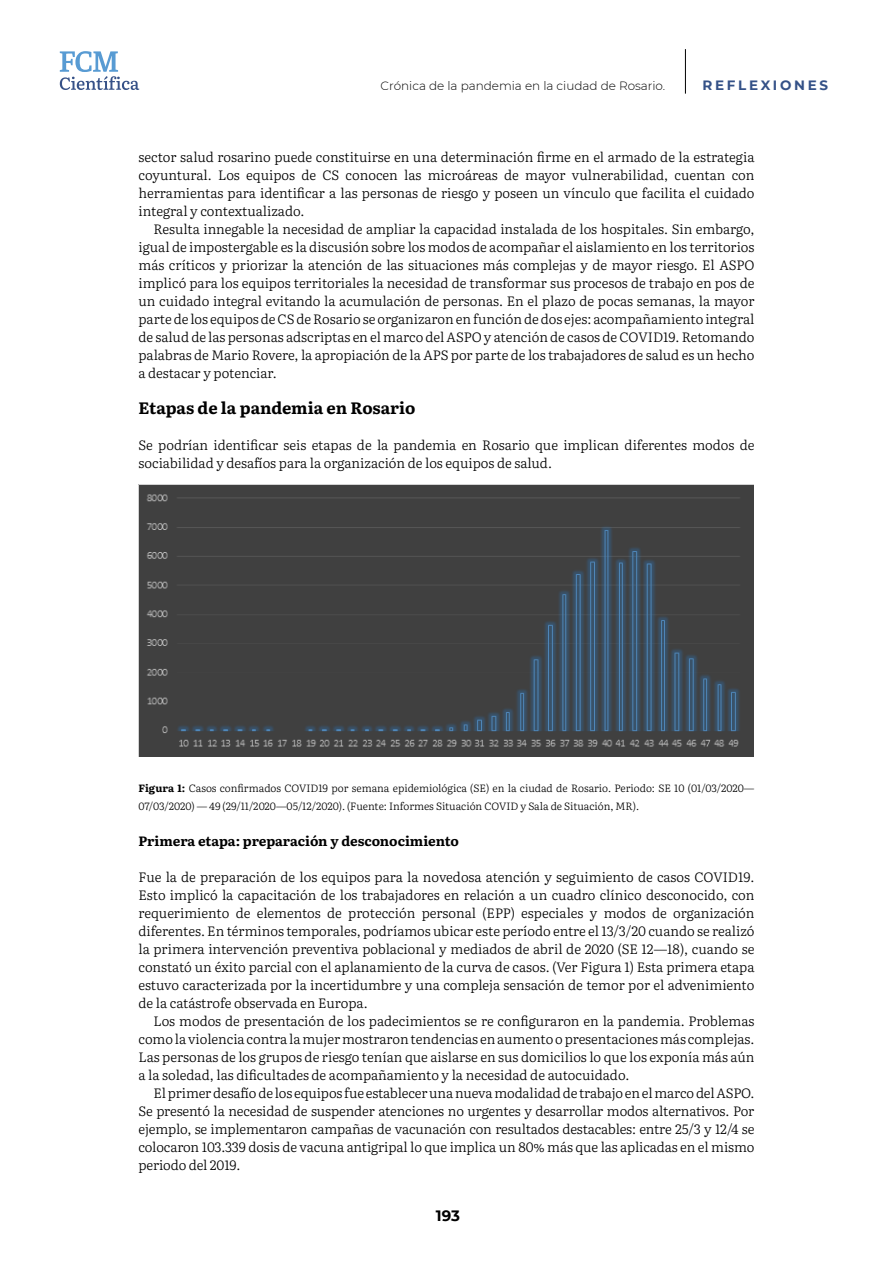
<style>
.page{position:relative;width:893px;height:1263px;background:#fff}
.page>*{position:absolute;margin:0;border:0;box-sizing:border-box;transform-origin:0 0}
.Subtítulo{font:700 16.5px "Literata";letter-spacing:-.005em;color:#000}
.t1{font:700 15px "Montserrat";color:#000}
.t2{font:300 13.5px/18px "Literata";letter-spacing:-.005em;color:#000;text-align:justify}
.t3{font:700 13.5px "Literata";letter-spacing:-.005em;color:#000}
.t4{font:700 13.5px "Montserrat";letter-spacing:.2em;color:#345187}
.arriba{font:300 12px "Montserrat";color:#000}
.t5{font:300 10.5px/18px "Literata";letter-spacing:-.005em;color:#000}
.s1{font-weight:700}
</style>
<div class="page">
<svg style="left:60px;top:51px;width:79px;height:39px"></svg>
<hr style="left:685px;top:49px;width:1px;height:45px;background:#000">
<img style="left:138px;top:484px;width:615px;height:272px">
<p class="arriba" style="left:381px;top:78px;width:286px">Crónica de la pandemia en la ciudad de Rosario.</p>
<p class="t4" style="left:703px;top:75px;width:127px">REFLEXIONES</p>
<p class="t2" style="left:138px;top:147px;width:617px">sector salud rosarino puede constituirse en una determinación firme en el armado de la estrategia coyuntural. Los equipos de CS conocen las microáreas de mayor vulnerabilidad, cuentan con herramientas para identificar a las personas de riesgo y poseen un vínculo que facilita el cuidado integral y contextualizado.</p>
<p class="t2" style="left:138px;top:219px;width:617px;text-indent:15px">Resulta innegable la necesidad de ampliar la capacidad instalada de los hospitales. Sin embargo, igual de impostergable es la discusión sobre los modos de acompañar el aislamiento en los territorios más críticos y priorizar la atención de las situaciones más complejas y de mayor riesgo. El ASPO implicó para los equipos territoriales la necesidad de transformar sus procesos de trabajo en pos de un cuidado integral evitando la acumulación de personas. En el plazo de pocas semanas, la mayor parte de los equipos de CS de Rosario se organizaron en función de dos ejes: acompañamiento integral de salud de las personas adscriptas en el marco del ASPO y atención de casos de COVID19. Retomando palabras de Mario Rovere, la apropiación de la APS por parte de los trabajadores de salud es un hecho a destacar y potenciar.</p>
<p class="Subtítulo" style="left:138px;top:395px;width:278px">Etapas de la pandemia en Rosario</p>
<p class="t2" style="left:138px;top:435px;width:617px">Se podrían identificar seis etapas de la pandemia en Rosario que implican diferentes modos de sociabilidad y desafíos para la organización de los equipos de salud.</p>
<p class="t5" style="left:138px;top:778px;width:617px"><span class="s1">Figura 1:</span> Casos confirmados COVID19 por semana epidemiológica (SE) en la ciudad de Rosario. Periodo: SE 10 (01/03/2020—<br>07/03/2020) — 49 (29/11/2020—05/12/2020). (Fuente: Informes Situación COVID y Sala de Situación, MR).</p>
<p class="t3" style="left:138px;top:831px;width:322px">Primera etapa: preparación y desconocimiento</p>
<p class="t2" style="left:138px;top:867px;width:617px">Fue la de preparación de los equipos para la novedosa atención y seguimiento de casos COVID19.<br>Esto implicó la capacitación de los trabajadores en relación a un cuadro clínico desconocido, con requerimiento de elementos de protección personal (EPP) especiales y modos de organización diferentes. En términos temporales, podríamos ubicar este período entre el 13/3/20 cuando se realizó la primera intervención preventiva poblacional y mediados de abril de 2020 (SE 12—18), cuando se constató un éxito parcial con el aplanamiento de la curva de casos. (Ver Figura 1) Esta primera etapa estuvo caracterizada por la incertidumbre y una compleja sensación de temor por el advenimiento de la catástrofe observada en Europa.</p>
<p class="t2" style="left:138px;top:1011px;width:617px;text-indent:15px">Los modos de presentación de los padecimientos se re configuraron en la pandemia. Problemas como la violencia contra la mujer mostraron tendencias en aumento o presentaciones más complejas.<br>Las personas de los grupos de riesgo tenían que aislarse en sus domicilios lo que los exponía más aún a la soledad, las dificultades de acompañamiento y la necesidad de autocuidado.</p>
<p class="t2" style="left:138px;top:1083px;width:617px;text-indent:15px">El primer desafío de los equipos fue establecer una nueva modalidad de trabajo en el marco del ASPO.<br>Se presentó la necesidad de suspender atenciones no urgentes y desarrollar modos alternativos. Por ejemplo, se implementaron campañas de vacunación con resultados destacables: entre 25/3 y 12/4 se colocaron 103.339 dosis de vacuna antigripal lo que implica un 80% más que las aplicadas en el mismo periodo del 2019.</p>
<p class="t1" style="left:436px;top:1204px;width:26px">193</p>
</div>
